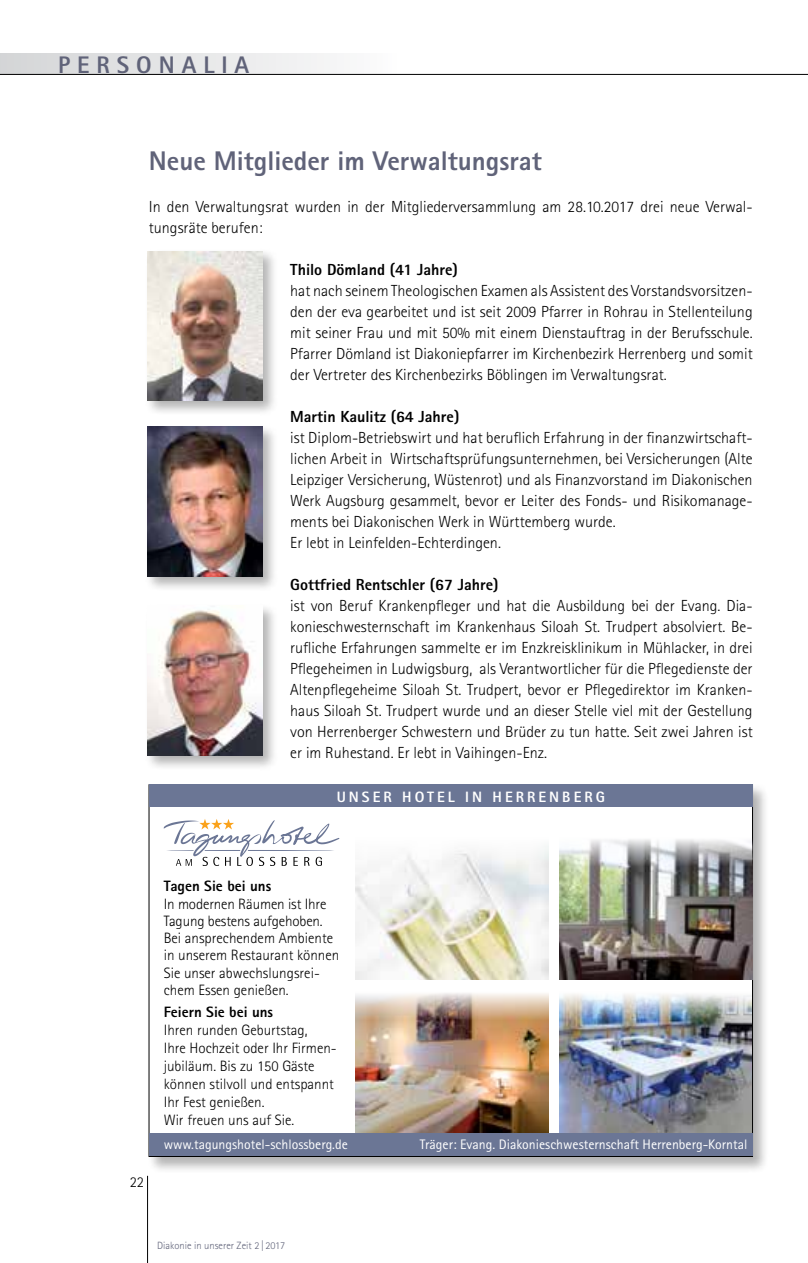
<style>
.page{position:relative;width:808px;height:1263px;background:#fff}
.page>*{position:absolute;margin:0;border:0;box-sizing:border-box;transform-origin:0 0}
.t1{font:800 27px "Agfa Rotis Sans Serif";color:#606379}
.t2{font:800 24px "Agfa Rotis Sans Serif";letter-spacing:.29em;color:#606379}
.t3{font:300 16.05px/21px "Agfa Rotis Sans Serif";color:#000;text-align:justify}
.t4{font:800 16.05px "Agfa Rotis Sans Serif";color:#000}
.t5{font:300 15px/17.2px "Agfa Rotis Sans Serif";color:#000}
.t6{font:800 15px "Agfa Rotis Sans Serif";color:#000}
.t7{font:800 15px "Agfa Rotis Sans Serif";letter-spacing:.2em;color:#fff}
.t8{font:13.8px "Agfa Rotis Sans Serif";color:#fff}
.t9{font:300 10.5px "Agfa Rotis Sans Serif";color:#606379}
</style>
<div class="page">
<div style="left:0;top:54px;width:401px;height:20px;background:linear-gradient(to right,#d3d5d6,#fcfcfd)"></div>
<hr style="left:147px;top:1176px;width:1px;height:87px;background:#000">
<hr style="left:0;top:74px;width:808px;height:1px;background:#000">
<div style="left:145px;top:248px;width:133px;height:168px;background:#000;opacity:.3"></div>
<img style="left:148px;top:251px;width:114px;height:150px">
<div style="left:145px;top:423px;width:133px;height:168px;background:#000;opacity:.3"></div>
<img style="left:148px;top:426px;width:114px;height:150px">
<div style="left:145px;top:603px;width:133px;height:168px;background:#000;opacity:.3"></div>
<img style="left:148px;top:606px;width:114px;height:150px">
<div style="left:147px;top:783px;width:622px;height:390px;background:#000;opacity:.3"></div>
<div style="left:149px;top:785px;width:603px;height:371px;background:#fff"></div>
<div style="left:149px;top:784px;width:603px;height:23px;background:#6b7695"></div>
<img style="left:356px;top:846px;width:193px;height:134px">
<img style="left:356px;top:993px;width:193px;height:141px">
<img style="left:559px;top:839px;width:193px;height:141px">
<img style="left:559px;top:994px;width:193px;height:140px">
<svg style="left:164px;top:819px;width:175px;height:47px"></svg>
<div style="left:149px;top:1134px;width:603px;height:22px;background:#6b7695"></div>
<h2 class="t2" style="left:58px;top:49px;width:193px">PERSONALIA</h2>
<h1 class="t1" style="left:149px;top:144px;width:394px">Neue Mitglieder im Verwaltungsrat</h1>
<p class="t3" style="left:149px;top:196px;width:605px">In den Verwaltungsrat wurden in der Mitgliederversammlung am 28.10.2017 drei neue Verwal&shy;tungsräte berufen:</p>
<p class="t4" style="left:290px;top:259px;width:169px">Thilo Dömland (41 Jahre)</p>
<p class="t3" style="left:290px;top:280px;width:464px">hat nach seinem Theologischen Examen als Assistent des Vorstandsvorsitzen&shy;den der eva gearbeitet und ist seit 2009 Pfarrer in Rohrau in Stellenteilung mit seiner Frau und mit 50% mit einem Dienstauftrag in der Berufsschule.<br>Pfarrer Dömland ist Diakoniepfarrer im Kirchenbezirk Herrenberg und somit der Vertreter des Kirchenbezirks Böblingen im Verwaltungsrat.</p>
<p class="t4" style="left:290px;top:406px;width:171px">Martin Kaulitz (64 Jahre)</p>
<p class="t3" style="left:290px;top:427px;width:464px;text-align:left">ist Diplom-Betriebswirt und hat beruflich Erfahrung in der finanzwirtschaft&shy;lichen Arbeit in Wirtschaftsprüfungsunternehmen, bei Versicherungen (Alte Leipziger Versicherung, Wüstenrot) und als Finanzvorstand im Diakonischen Werk Augsburg gesammelt, bevor er Leiter des Fonds- und Risikomanage&shy;ments bei Diakonischen Werk in Württemberg wurde.<br>Er lebt in Leinfelden-Echterdingen.</p>
<p class="t4" style="left:290px;top:574px;width:210px">Gottfried Rentschler (67 Jahre)</p>
<p class="t3" style="left:290px;top:595px;width:464px">ist von Beruf Krankenpfleger und hat die Ausbildung bei der Evang. Dia&shy;konieschwesternschaft im Krankenhaus Siloah St. Trudpert absolviert. Be&shy;rufliche Erfahrungen sammelte er im Enzkreisklinikum in Mühlacker, in drei Pflegeheimen in Ludwigsburg, als Verantwortlicher für die Pflegedienste der Altenpflegeheime Siloah St. Trudpert, bevor er Pflegedirektor im Kranken&shy;haus Siloah St. Trudpert wurde und an dieser Stelle viel mit der Gestellung von Herrenberger Schwestern und Brüder zu tun hatte. Seit zwei Jahren ist er im Ruhestand. Er lebt in Vaihingen-Enz.</p>
<p class="t7" style="left:337px;top:787px;width:270px">UNSER HOTEL IN HERRENBERG</p>
<p class="t5" style="left:130px;top:1173px;width:16px">22</p>
<p class="t6" style="left:164px;top:877px;width:109px">Tagen Sie bei uns</p>
<p class="t5" style="left:164px;top:895px;width:177px">In modernen Räumen ist Ihre<br>Tagung bestens aufgehoben.<br>Bei ansprechendem Ambiente in unserem Restaurant können<br>Sie unser abwechslungsrei&shy;chem Essen genießen.</p>
<p class="t6" style="left:164px;top:1002px;width:111px">Feiern Sie bei uns</p>
<p class="t5" style="left:164px;top:1021px;width:175px;line-height:18px">Ihren runden Geburtstag,<br>Ihre Hochzeit oder Ihr Firmen&shy;jubiläum. Bis zu 150 Gäste können stilvoll und entspannt<br>Ihr Fest genießen.<br>Wir freuen uns auf Sie.</p>
<p class="t8" style="left:164px;top:1136px;width:186px">www.tagungshotel-schlossberg.de</p>
<p class="t8" style="left:420px;top:1136px;width:329px">Träger: Evang. Diakonieschwesternschaft Herrenberg-Korntal</p>
<p class="t9" style="left:157px;top:1239px;width:130px">Diakonie in unserer Zeit 2 | 2017</p>
</div>
